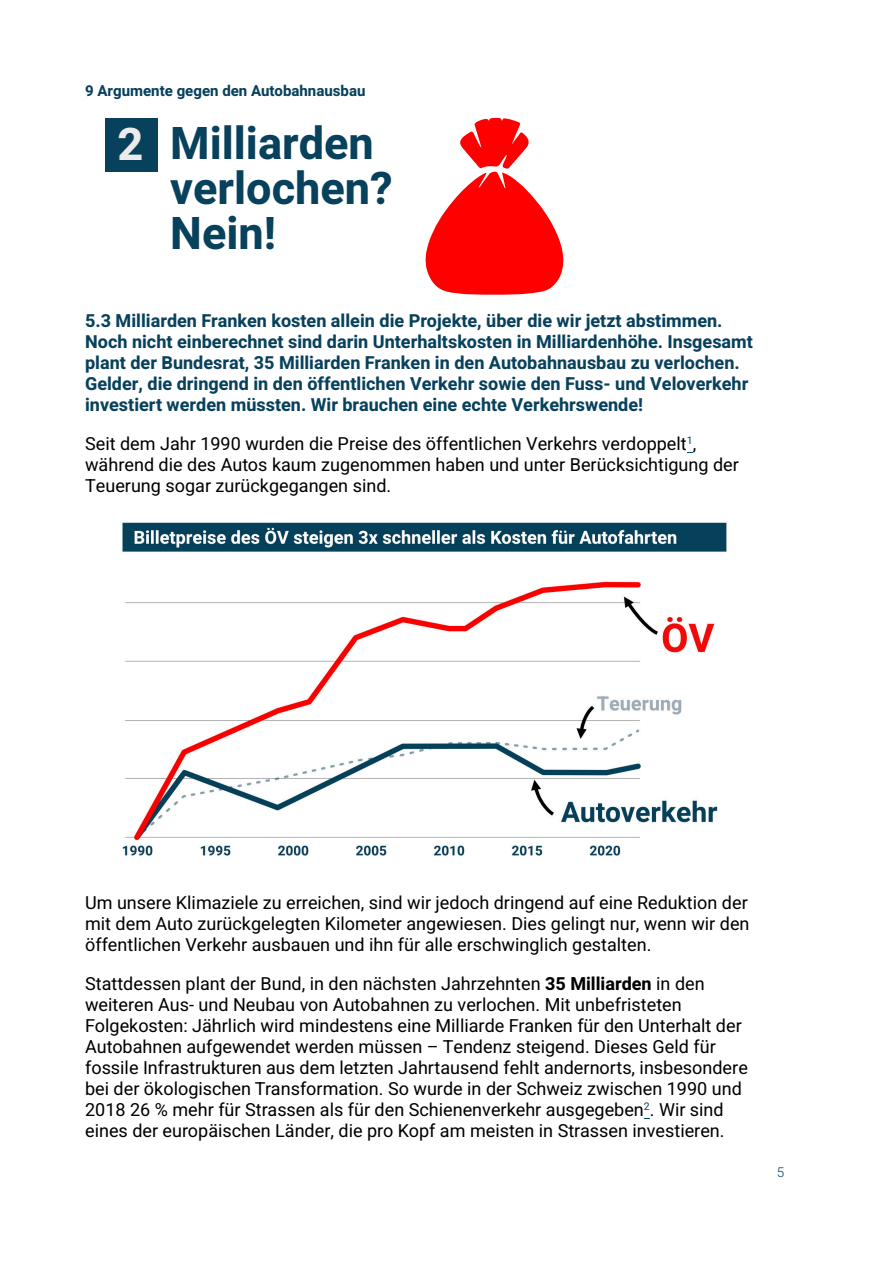
<style>
.page{position:relative;width:894px;height:1263px;background:#fff}
.page>*{position:absolute;margin:0;border:0;box-sizing:border-box;transform-origin:0 0}
.t1{font:700 45px/45px "Heebo";color:#08415c}
.t2{font:700 45px "Heebo";color:#ebebeb}
.t3{font:18px/21px "Heebo";color:#000}
.t4{font:700 18px/21px "Heebo";color:#08415c}
.t5{font:700 15px "Heebo";color:#08415c}
.t6{font:300 13.5px "Heebo";color:#08415c}
.s1{font-weight:700}
</style>
<div class="page">
<img style="left:122px;top:522px;width:605px;height:334px">
<div style="left:105px;top:118px;width:52px;height:54px;background:#08415c"></div>
<svg style="left:425px;top:118px;width:138px;height:177px"></svg>
<p class="t5" style="left:85px;top:81px;width:282px">9 Argumente gegen den Autobahnausbau</p>
<h1 class="t1" style="left:170px;top:123px;width:224px">Milliarden verlochen?<br>Nein!</h1>
<h1 class="t2" style="left:117px;top:113px;width:27px">2</h1>
<p class="t4" style="left:85px;top:311px;width:669px">5.3 Milliarden Franken kosten allein die Projekte, über die wir jetzt abstimmen.<br>Noch nicht einberechnet sind darin Unterhaltskosten in Milliardenhöhe. Insgesamt plant der Bundesrat, 35 Milliarden Franken in den Autobahnausbau zu verlochen.<br>Gelder, die dringend in den öffentlichen Verkehr sowie den Fuss- und Veloverkehr investiert werden müssten. Wir brauchen eine echte Verkehrswende!</p>
<p class="t3" style="left:85px;top:434px;width:655px">Seit dem Jahr 1990 wurden die Preise des öffentlichen Verkehrs verdoppelt<sup>1</sup>, während die des Autos kaum zugenommen haben und unter Berücksichtigung der<br>Teuerung sogar zurückgegangen sind.</p>
<p class="t3" style="left:85px;top:893px;width:665px;text-align:justify">Um unsere Klimaziele zu erreichen, sind wir jedoch dringend auf eine Reduktion der mit dem Auto zurückgelegten Kilometer angewiesen. Dies gelingt nur, wenn wir den öffentlichen Verkehr ausbauen und ihn für alle erschwinglich gestalten.</p>
<p class="t3" style="left:85px;top:974px;width:664px">Stattdessen plant der Bund, in den nächsten Jahrzehnten <span class="s1">35 Milliarden</span> in den weiteren Aus- und Neubau von Autobahnen zu verlochen. Mit unbefristeten Folgekosten: Jährlich wird mindestens eine Milliarde Franken für den Unterhalt der Autobahnen aufgewendet werden müssen – Tendenz steigend. Dieses Geld für fossile Infrastrukturen aus dem letzten Jahrtausend fehlt andernorts, insbesondere bei der ökologischen Transformation. So wurde in der Schweiz zwischen 1990 und 2018 26 % mehr für Strassen als für den Schienenverkehr ausgegeben<sup>2</sup>. Wir sind eines der europäischen Länder, die pro Kopf am meisten in Strassen investieren.</p>
<p class="t6" style="left:776px;top:1162px;width:9px">5</p>
</div>
